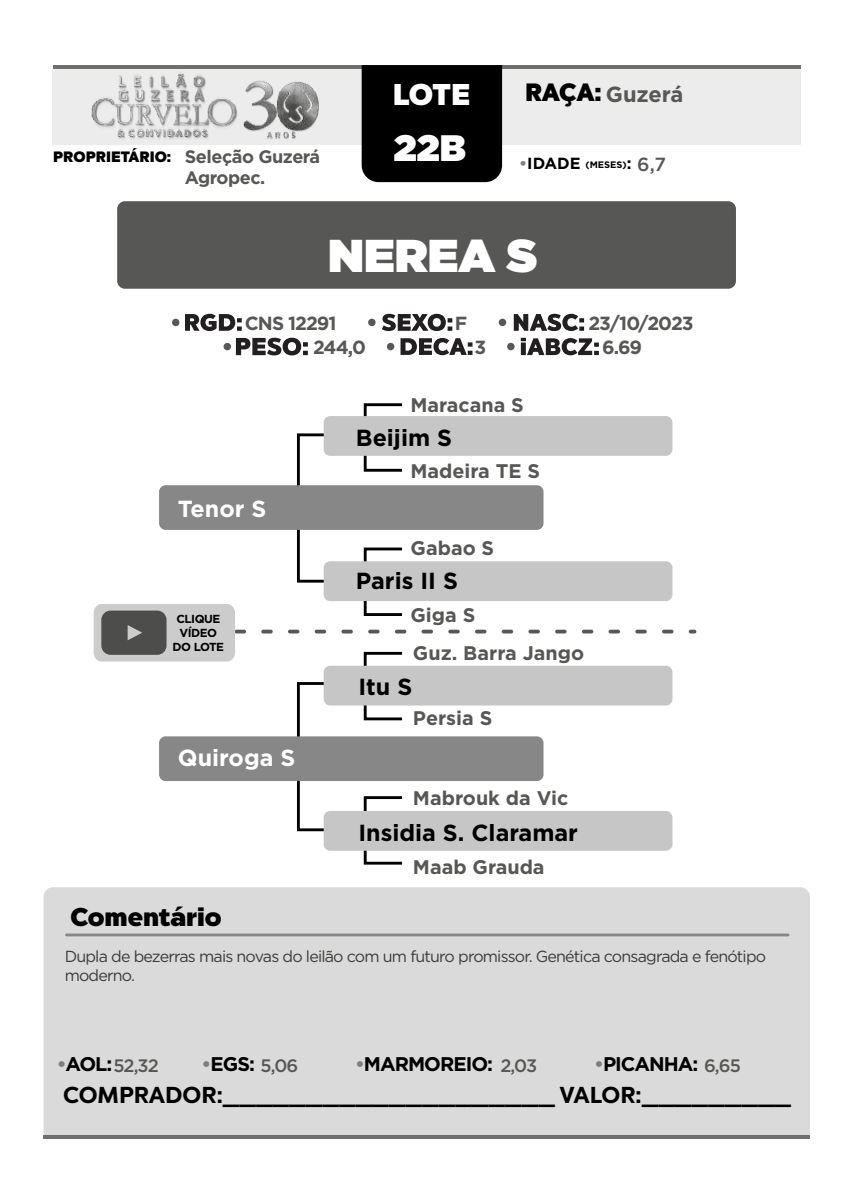
<style>
.page{position:relative;width:851px;height:1191px;background:#fff}
.page>*{position:absolute;margin:0;border:0;box-sizing:border-box;transform-origin:0 0}
.t1{font:900 46px "Gotham";color:#fff}
.t2{font:900 36.8px "Gotham";color:#fff}
.t3{font:800 30px "Chronica Pro";color:#fff}
.t4{font:800 25.6px "Chronica Pro";color:#000}
.t5{font:800 25px "Chronica Pro";color:#000}
.t6{font:700 23.2px "Gotham";color:#000}
.t7{font:700 23.2px "Gotham";color:#fff}
.t8{font:700 23px "Chronica Pro";color:#000}
.t9{font:700 21.8px "Gotham";color:#575756}
.t10{font:700 19.8px "Gotham";letter-spacing:-.05em;color:#000}
.t11{font:700 19.6px "Gotham";color:#575756}
.t12{font:700 19px "Gotham";letter-spacing:-.05em;color:#575756}
.t13{font:500 19px "Gotham";color:#575756}
.t14{font:700 18px/21.6px "Gotham";letter-spacing:-.025em;color:#575756}
.t15{font:500 18px "Gotham";color:#575756}
.t16{font:16px/19.2px "Gotham";letter-spacing:-.05em;color:#3c3c3b}
.t17{font:800 15px "Chronica Pro";color:#000}
.t18{font:700 11.6px/14px "Gotham";letter-spacing:-.04em;color:#000;text-align:center}
.t19{font:700 9.4px "Gotham";color:#000}
.s1{font-size:16.2px;color:#7e7e7d}
.s2{font-size:16.2px}
.s3{font-weight:700;font-size:19.8px;color:#7e7e7d}
.s4{font-weight:700;font-size:19.8px;color:#000}
.s5{color:#7e7e7d}
.s6{font-weight:500;font-size:18px;color:#575756}
</style>
<div class="page">
<div style="left:43px;top:887px;width:766px;height:248px;background:#dadada"></div>
<div style="left:117px;top:201px;width:618px;height:88px;background:#575756;border-radius:8px"></div>
<div style="left:53px;top:69px;width:747px;height:75px;background:#ececec"></div>
<hr style="left:53px;top:65px;width:747px;height:4px;background:#6f6f6e">
<div style="left:361px;top:65px;width:141px;height:117px;background:#000"></div>
<div style="left:364px;top:796px;width:39px;height:68px;border:3px solid #000"></div>
<div style="left:364px;top:652px;width:39px;height:68px;border:3px solid #000"></div>
<div style="left:297px;top:682px;width:77px;height:149px;border:3px solid #000"></div>
<div style="left:364px;top:547px;width:39px;height:69px;border:3px solid #000"></div>
<div style="left:364px;top:403px;width:39px;height:69px;border:3px solid #000"></div>
<div style="left:297px;top:433px;width:77px;height:149px;border:3px solid #000"></div>
<div style="left:323px;top:416px;width:349px;height:40px;background:#c6c6c6;border-radius:7px"></div>
<div style="left:323px;top:561px;width:349px;height:40px;background:#c6c6c6;border-radius:7px"></div>
<div style="left:323px;top:665px;width:349px;height:40px;background:#c6c6c6;border-radius:7px"></div>
<div style="left:159px;top:736px;width:384px;height:45px;background:#878787;border-radius:7px"></div>
<div style="left:323px;top:811px;width:349px;height:39px;background:#c6c6c6;border-radius:7px"></div>
<div style="left:159px;top:485px;width:384px;height:45px;background:#878787;border-radius:7px"></div>
<svg style="left:65px;top:933px;width:724px;height:3px;background:#959595"></svg>
<img style="left:91px;top:73px;width:228px;height:66px">
<hr style="left:43px;top:1135px;width:766px;height:3px;background:#6f6f6e">
<svg style="left:185px;top:314px;width:57px;height:17px"></svg>
<svg style="left:368px;top:319px;width:7px;height:7px"></svg>
<svg style="left:513px;top:314px;width:71px;height:17px"></svg>
<svg style="left:382px;top:314px;width:70px;height:17px"></svg>
<svg style="left:172px;top:319px;width:7px;height:7px"></svg>
<svg style="left:498px;top:319px;width:8px;height:7px"></svg>
<svg style="left:507px;top:343px;width:7px;height:7px"></svg>
<svg style="left:387px;top:343px;width:7px;height:7px"></svg>
<svg style="left:400px;top:338px;width:72px;height:17px"></svg>
<svg style="left:520px;top:338px;width:78px;height:17px"></svg>
<svg style="left:223px;top:338px;width:85px;height:17px"></svg>
<svg style="left:94px;top:604px;width:602px;height:57px"></svg>
<p class="t17" style="left:53px;top:147px;width:119px">PROPRIETÁRIO:</p>
<p class="t14" style="left:185px;top:146px;width:137px">Seleção Guzerá<br>Agropec.</p>
<h3 class="t3" style="left:393px;top:75px;width:79px">LOTE</h3>
<h3 class="t5" style="left:525px;top:76px;width:78px">RAÇA:</h3>
<h3 class="t9" style="left:605px;top:80px;width:79px">Guzerá</h3>
<h2 class="t2" style="left:394px;top:122px;width:73px">22B</h2>
<p class="t19" style="left:519px;top:158px;width:114px"><span class="s1">•</span><span class="s2">IDADE</span> (MESES)<span class="s2">:</span></p>
<p class="t13" style="left:637px;top:152px;width:30px">6,7</p>
<h1 class="t1" style="left:328px;top:223px;width:210px">NEREA S</h1>
<p class="t12" style="left:245px;top:311px;width:93px">CNS 12291</p>
<p class="t12" style="left:454px;top:311px;width:14px">F</p>
<p class="t12" style="left:588px;top:311px;width:107px">23/10/2023</p>
<p class="t12" style="left:313px;top:335px;width:54px">244,0</p>
<p class="t12" style="left:474px;top:335px;width:13px">3</p>
<p class="t12" style="left:602px;top:335px;width:42px">6.69</p>
<p class="t11" style="left:410px;top:392px;width:115px">Maracana S</p>
<h3 class="t6" style="left:356px;top:422px;width:98px">Beijim S</h3>
<h3 class="t7" style="left:178px;top:494px;width:90px">Tenor S</h3>
<p class="t11" style="left:410px;top:458px;width:131px">Madeira TE S</p>
<p class="t11" style="left:410px;top:535px;width:85px">Gabao S</p>
<h3 class="t6" style="left:356px;top:565px;width:103px">Paris II S</h3>
<p class="t18" style="left:173px;top:612px;width:53px">CLIQUE<br>VÍDEO<br>DO LOTE</p>
<h3 class="t7" style="left:178px;top:742px;width:119px">Quiroga S</h3>
<h3 class="t4" style="left:70px;top:901px;width:153px">Comentário</h3>
<p class="t11" style="left:410px;top:602px;width:66px">Giga S</p>
<p class="t11" style="left:413px;top:639px;width:173px">Guz. Barra Jango</p>
<h3 class="t6" style="left:358px;top:671px;width:55px">Itu S</h3>
<p class="t11" style="left:413px;top:704px;width:81px">Persia S</p>
<p class="t11" style="left:413px;top:785px;width:157px">Mabrouk da Vic</p>
<h3 class="t6" style="left:358px;top:817px;width:221px">Insidia S. Claramar</h3>
<p class="t11" style="left:413px;top:853px;width:133px">Maab Grauda</p>
<p class="t16" style="left:65px;top:946px;width:703px">Dupla de bezerras mais novas do leilão com um futuro promissor. Genética consagrada e fenótipo moderno.</p>
<p class="t15" style="left:57px;top:1053px;width:104px"><span class="s3">•</span><span class="s4">AOL:</span> 52,32</p>
<p class="t10" style="left:202px;top:1050px;width:98px"><span class="s5">•</span>EGS: <span class="s6">5,06</span></p>
<p class="t10" style="left:355px;top:1050px;width:183px"><span class="s5">•</span>MARMOREIO: <span class="s6">2,03</span></p>
<p class="t10" style="left:594px;top:1050px;width:148px"><span class="s5">•</span>PICANHA: <span class="s6">6,65</span></p>
<h3 class="t8" style="left:63px;top:1080px;width:729px">COMPRADOR:____________________ VALOR:_________</h3>
</div>
